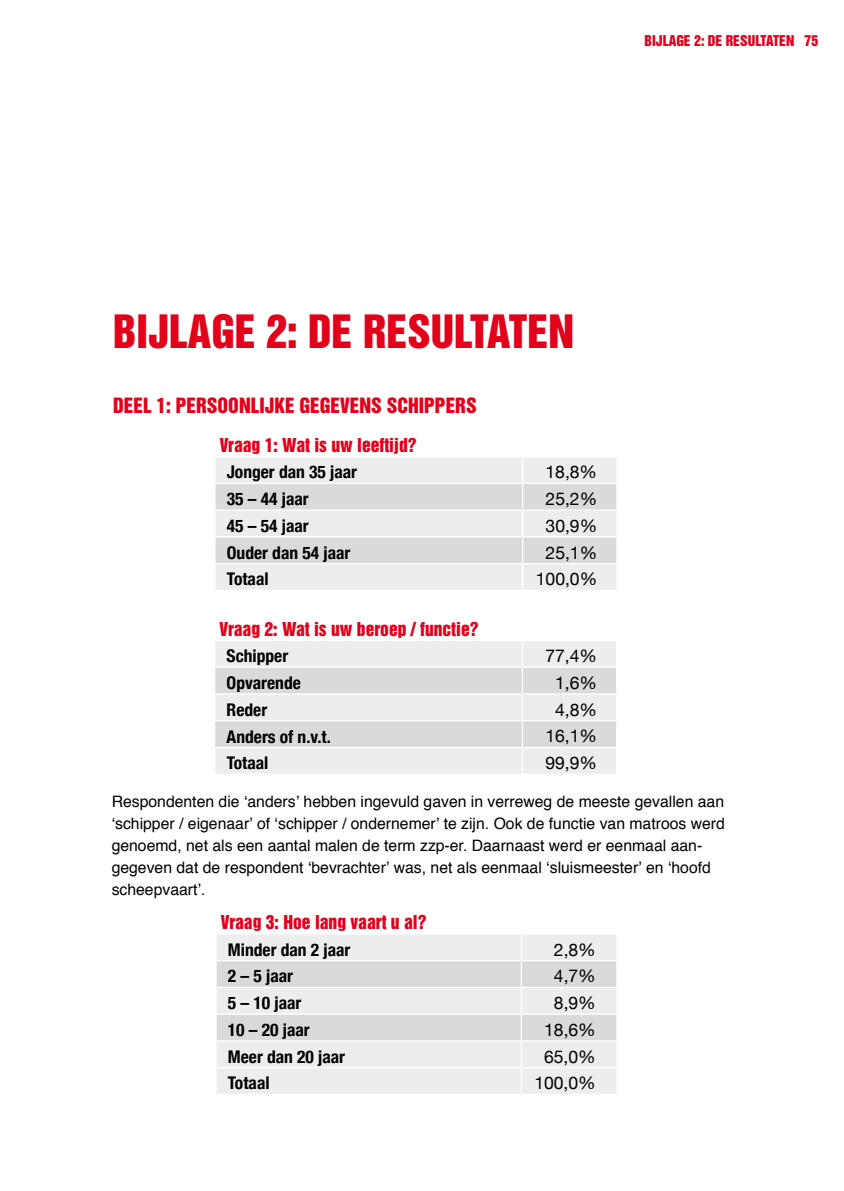
<style>
.page{position:relative;width:844px;height:1191px;background:#fff}
.page>*{position:absolute;margin:0;border:0;box-sizing:border-box;transform-origin:0 0}
.t1{font:42px "Helvetica Inserat";color:#e2001a}
.t2{font:19.25px "Helvetica Inserat";color:#e2001a}
.t3{font:700 condensed 17.5px "Helvetica Neue";color:#000}
.t4{font:17.5px "Helvetica Neue";color:#000}
.t5{font:17.5px "Helvetica Inserat";color:#e2001a}
.t6{font:15.75px/21.9px "Helvetica";color:#000}
.t7{font:13.65px "Helvetica Inserat";color:#e2001a}
</style>
<div class="page">
<svg style="left:215px;top:457px;width:402px;height:133px;background:#e5e6e7"></svg>
<svg style="left:215px;top:641px;width:401px;height:132px;background:#e5e6e6"></svg>
<svg style="left:216px;top:935px;width:401px;height:158px;background:#e6e7e8"></svg>
<p class="t7" style="left:644px;top:32px;width:7px">BIJL</p>
<p class="t7" style="left:668px;top:32px;width:151px">AGE 2: DE RESULTATEN 75</p>
<h1 class="t1" style="left:113px;top:306px;width:458px">BIJLAGE 2: DE RESULTATEN</h1>
<p class="t2" style="left:113px;top:394px;width:106px">DEEL 1: PERSOON</p>
<p class="t2" style="left:251px;top:394px;width:225px">LIJKE GEGEVENS SCHIPPERS</p>
<p class="t5" style="left:220px;top:434px;width:198px">VRAAG 1: WAT IS UW LEEFTIJD?</p>
<p class="t3" style="left:227px;top:461px;width:132px">Jonger dan 35 jaar</p>
<p class="t4" style="left:545px;top:461px;width:53px">18,8%</p>
<p class="t3" style="left:227px;top:488px;width:83px">35 – 44 jaar</p>
<p class="t4" style="left:545px;top:488px;width:53px">25,2%</p>
<p class="t3" style="left:227px;top:515px;width:83px">45 – 54 jaar</p>
<p class="t4" style="left:545px;top:515px;width:53px">30,9%</p>
<p class="t3" style="left:227px;top:542px;width:125px">Ouder dan 54 jaar</p>
<p class="t4" style="left:545px;top:542px;width:53px">25,1%</p>
<p class="t3" style="left:227px;top:568px;width:43px">Totaal</p>
<p class="t4" style="left:535px;top:568px;width:63px">100,0%</p>
<p class="t5" style="left:219px;top:618px;width:260px">VRAAG 2: WAT IS UW BEROEP / FUNCTIE?</p>
<p class="t3" style="left:226px;top:645px;width:63px">Schipper</p>
<p class="t4" style="left:545px;top:645px;width:53px">77,4%</p>
<p class="t3" style="left:226px;top:672px;width:76px">Opvarende</p>
<p class="t4" style="left:555px;top:672px;width:43px">1,6%</p>
<p class="t3" style="left:226px;top:699px;width:42px">Reder</p>
<p class="t4" style="left:555px;top:699px;width:43px">4,8%</p>
<p class="t3" style="left:226px;top:725px;width:106px">Anders of n.v.t.</p>
<p class="t4" style="left:545px;top:725px;width:53px">16,1%</p>
<p class="t3" style="left:226px;top:752px;width:43px">Totaal</p>
<p class="t4" style="left:545px;top:752px;width:53px">99,9%</p>
<p class="t6" style="left:112px;top:791px;width:614px">Respondenten die ‘anders’ hebben ingevuld gaven in verreweg de meeste gevallen aan ‘schipper / eigenaar’ of ‘schipper / ondernemer’ te zijn. Ook de functie van matroos werd genoemd, net als een aantal malen de term zzp-er. Daarnaast werd er eenmaal aan&shy;gegeven dat de respondent ‘bevrachter’ was, net als eenmaal ‘sluismeester’ en ‘hoofd scheepvaart’.</p>
<p class="t5" style="left:221px;top:911px;width:207px">VRAAG 3: HOE LANG VAART U AL?</p>
<p class="t3" style="left:228px;top:939px;width:124px">Minder dan 2 jaar</p>
<p class="t4" style="left:554px;top:939px;width:43px">2,8%</p>
<p class="t3" style="left:228px;top:965px;width:67px">2 – 5 jaar</p>
<p class="t4" style="left:554px;top:965px;width:43px">4,7%</p>
<p class="t3" style="left:228px;top:992px;width:75px">5 – 10 jaar</p>
<p class="t4" style="left:553px;top:992px;width:43px">8,9%</p>
<p class="t3" style="left:228px;top:1019px;width:83px">10 – 20 jaar</p>
<p class="t4" style="left:544px;top:1019px;width:53px">18,6%</p>
<p class="t3" style="left:228px;top:1046px;width:119px">Meer dan 20 jaar</p>
<p class="t4" style="left:544px;top:1046px;width:53px">65,0%</p>
<p class="t3" style="left:228px;top:1072px;width:43px">Totaal</p>
<p class="t4" style="left:534px;top:1072px;width:63px">100,0%</p>
</div>
